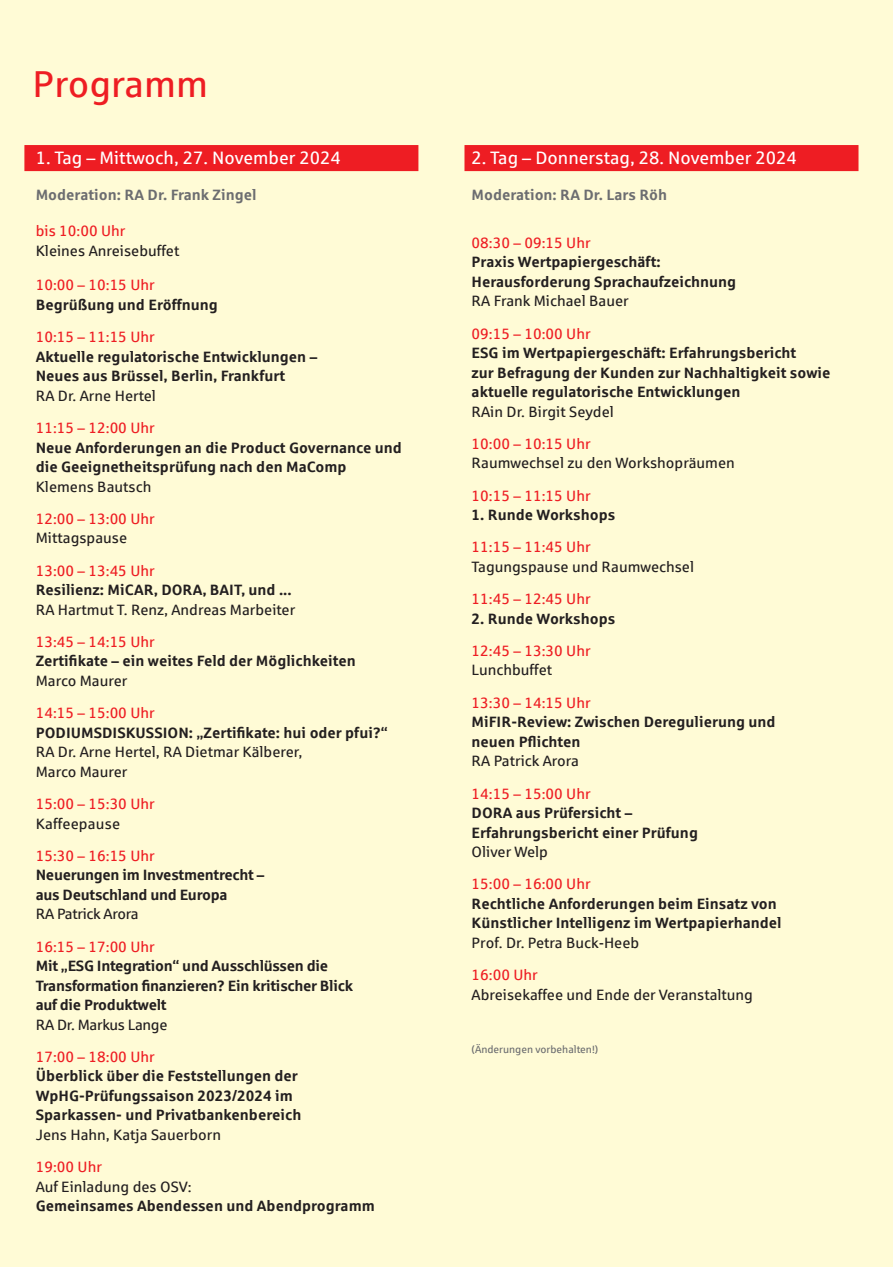
<style>
.page{position:relative;width:893px;height:1267px;background:#fff}
.page>*{position:absolute;margin:0;border:0;box-sizing:border-box;transform-origin:0 0}
.t1{font:37.5px "Sparkasse Rg";color:#ee1d23}
.t2{font:18px "Sparkasse Rg";color:#fff}
.t3{font:700 15px/19.5px "Sparkasse Rg";color:#231f20}
.t4{font:15px/19.5px "Sparkasse Rg";color:#231f20}
.t5{font:15px "Sparkasse Rg";color:#ee1d23}
.t6{font:700 15px/19.5px "Sparkasse Rg";letter-spacing:-.02em;color:#231f20}
.t7{font:700 15px "Sparkasse Rg";color:#6c6d70}
.t8{font:15px "Sparkasse Rg";letter-spacing:-.02em;color:#231f20}
.t9{font:10.5px "Sparkasse Rg";color:#6c6d70}
</style>
<div class="page">
<div style="left:0;top:0;width:893px;height:1266px;background:#fffbd6"></div>
<div style="left:24px;top:145px;width:394px;height:26px;background:#ee1d23"></div>
<div style="left:464px;top:145px;width:395px;height:26px;background:#ee1d23"></div>
<h1 class="t1" style="left:33px;top:61px;width:177px">Programm</h1>
<p class="t2" style="left:36px;top:147px;width:307px">1. Tag – Mittwoch, 27. November 2024</p>
<p class="t7" style="left:36px;top:185px;width:222px">Moderation: RA Dr. Frank Zingel</p>
<p class="t5" style="left:36px;top:222px;width:91px">bis 10:00 Uhr</p>
<p class="t4" style="left:36px;top:240px;width:145px">Kleines Anreisebuffet</p>
<p class="t5" style="left:36px;top:276px;width:120px">10:00 – 10:15 Uhr</p>
<p class="t3" style="left:36px;top:294px;width:184px">Begrüßung und Eröffnung</p>
<p class="t5" style="left:36px;top:328px;width:120px">10:15 – 11:15 Uhr</p>
<p class="t3" style="left:36px;top:346px;width:283px">Aktuelle regulatorische Entwicklungen –<br>Neues aus Brüssel, Berlin, Frankfurt</p>
<p class="t4" style="left:36px;top:385px;width:122px">RA Dr. Arne Hertel</p>
<p class="t5" style="left:36px;top:418px;width:120px">11:15 – 12:00 Uhr</p>
<p class="t3" style="left:36px;top:437px;width:368px">Neue Anforderungen an die Product Governance und die Geeignetheitsprüfung nach den MaComp</p>
<p class="t4" style="left:36px;top:476px;width:117px">Klemens Bautsch</p>
<p class="t5" style="left:36px;top:509px;width:120px">12:00 – 13:00 Uhr</p>
<p class="t4" style="left:36px;top:528px;width:93px">Mittagspause</p>
<p class="t5" style="left:36px;top:561px;width:120px">13:00 – 13:45 Uhr</p>
<p class="t3" style="left:36px;top:579px;width:257px">Resilienz: MiCAR, DORA, BAIT, und ...</p>
<p class="t4" style="left:36px;top:599px;width:261px">RA Hartmut T. Renz, Andreas Marbeiter</p>
<p class="t5" style="left:36px;top:632px;width:120px">13:45 – 14:15 Uhr</p>
<p class="t3" style="left:36px;top:651px;width:321px">Zertifikate – ein weites Feld der Möglichkeiten</p>
<p class="t4" style="left:36px;top:670px;width:93px">Marco Maurer</p>
<p class="t5" style="left:36px;top:703px;width:120px">14:15 – 15:00 Uhr</p>
<p class="t3" style="left:36px;top:722px;width:354px">PODIUMSDISKUSSION: „Zertifikate: hui oder pfui?“</p>
<p class="t4" style="left:36px;top:741px;width:268px">RA Dr. Arne Hertel, RA Dietmar Kälberer,<br>Marco Maurer</p>
<p class="t5" style="left:36px;top:794px;width:120px">15:00 – 15:30 Uhr</p>
<p class="t4" style="left:36px;top:813px;width:86px">Kaffeepause</p>
<p class="t5" style="left:36px;top:846px;width:120px">15:30 – 16:15 Uhr</p>
<p class="t6" style="left:36px;top:864px;width:230px">Neuerungen im Investmentrecht – aus Deutschland und Europa</p>
<p class="t8" style="left:36px;top:904px;width:104px">RA Patrick Arora</p>
<p class="t5" style="left:36px;top:937px;width:120px">16:15 – 17:00 Uhr</p>
<p class="t6" style="left:36px;top:955px;width:319px">Mit „ESG Integration“ und Ausschlüssen die<br>Transformation finanzieren? Ein kritischer Blick auf die Produktwelt</p>
<p class="t8" style="left:36px;top:1015px;width:133px">RA Dr. Markus Lange</p>
<p class="t5" style="left:36px;top:1047px;width:120px">17:00 – 18:00 Uhr</p>
<p class="t3" style="left:36px;top:1065px;width:267px">Überblick über die Feststellungen der<br>WpHG-Prüfungssaison 2023/2024 im<br>Sparkassen- und Privatbankenbereich</p>
<p class="t4" style="left:36px;top:1124px;width:187px">Jens Hahn, Katja Sauerborn</p>
<p class="t5" style="left:36px;top:1157px;width:68px">19:00 Uhr</p>
<p class="t4" style="left:36px;top:1176px;width:157px">Auf Einladung des OSV:</p>
<p class="t3" style="left:36px;top:1195px;width:341px">Gemeinsames Abendessen und Abendprogramm</p>
<p class="t2" style="left:472px;top:147px;width:327px">2. Tag – Donnerstag, 28. November 2024</p>
<p class="t7" style="left:472px;top:185px;width:197px">Moderation: RA Dr. Lars Röh</p>
<p class="t5" style="left:472px;top:233px;width:120px">08:30 – 09:15 Uhr</p>
<p class="t3" style="left:472px;top:252px;width:266px">Praxis Wertpapiergeschäft:<br>Herausforderung Sprachaufzeichnung</p>
<p class="t4" style="left:472px;top:291px;width:159px">RA Frank Michael Bauer</p>
<p class="t5" style="left:472px;top:324px;width:120px">09:15 – 10:00 Uhr</p>
<p class="t3" style="left:472px;top:342px;width:360px">ESG im Wertpapiergeschäft: Erfahrungsbericht<br>zur Befragung der Kunden zur Nachhaltigkeit sowie aktuelle regulatorische Entwicklungen</p>
<p class="t4" style="left:472px;top:401px;width:144px">RAin Dr. Birgit Seydel</p>
<p class="t5" style="left:472px;top:434px;width:120px">10:00 – 10:15 Uhr</p>
<p class="t4" style="left:472px;top:453px;width:265px">Raumwechsel zu den Workshopräumen</p>
<p class="t5" style="left:472px;top:486px;width:120px">10:15 – 11:15 Uhr</p>
<p class="t3" style="left:472px;top:504px;width:145px">1. Runde Workshops</p>
<p class="t5" style="left:472px;top:538px;width:120px">11:15 – 11:45 Uhr</p>
<p class="t4" style="left:472px;top:556px;width:224px">Tagungspause und Raumwechsel</p>
<p class="t5" style="left:472px;top:589px;width:120px">11:45 – 12:45 Uhr</p>
<p class="t3" style="left:472px;top:608px;width:145px">2. Runde Workshops</p>
<p class="t5" style="left:472px;top:641px;width:120px">12:45 – 13:30 Uhr</p>
<p class="t4" style="left:472px;top:660px;width:82px">Lunchbuffet</p>
<p class="t5" style="left:472px;top:693px;width:120px">13:30 – 14:15 Uhr</p>
<p class="t3" style="left:472px;top:711px;width:306px">MiFIR-Review: Zwischen Deregulierung und neuen Pflichten</p>
<p class="t4" style="left:472px;top:750px;width:109px">RA Patrick Arora</p>
<p class="t5" style="left:472px;top:784px;width:120px">14:15 – 15:00 Uhr</p>
<p class="t3" style="left:472px;top:802px;width:228px">DORA aus Prüfersicht –<br>Erfahrungsbericht einer Prüfung</p>
<p class="t4" style="left:472px;top:841px;width:78px">Oliver Welp</p>
<p class="t5" style="left:472px;top:874px;width:120px">15:00 – 16:00 Uhr</p>
<p class="t3" style="left:472px;top:893px;width:312px">Rechtliche Anforderungen beim Einsatz von<br>Künstlicher Intelligenz im Wertpapierhandel</p>
<p class="t4" style="left:472px;top:932px;width:169px">Prof. Dr. Petra Buck-Heeb</p>
<p class="t5" style="left:472px;top:965px;width:68px">16:00 Uhr</p>
<p class="t4" style="left:472px;top:984px;width:283px">Abreisekaffee und Ende der Veranstaltung</p>
<p class="t9" style="left:472px;top:1042px;width:128px">(Änderungen vorbehalten!)</p>
</div>
